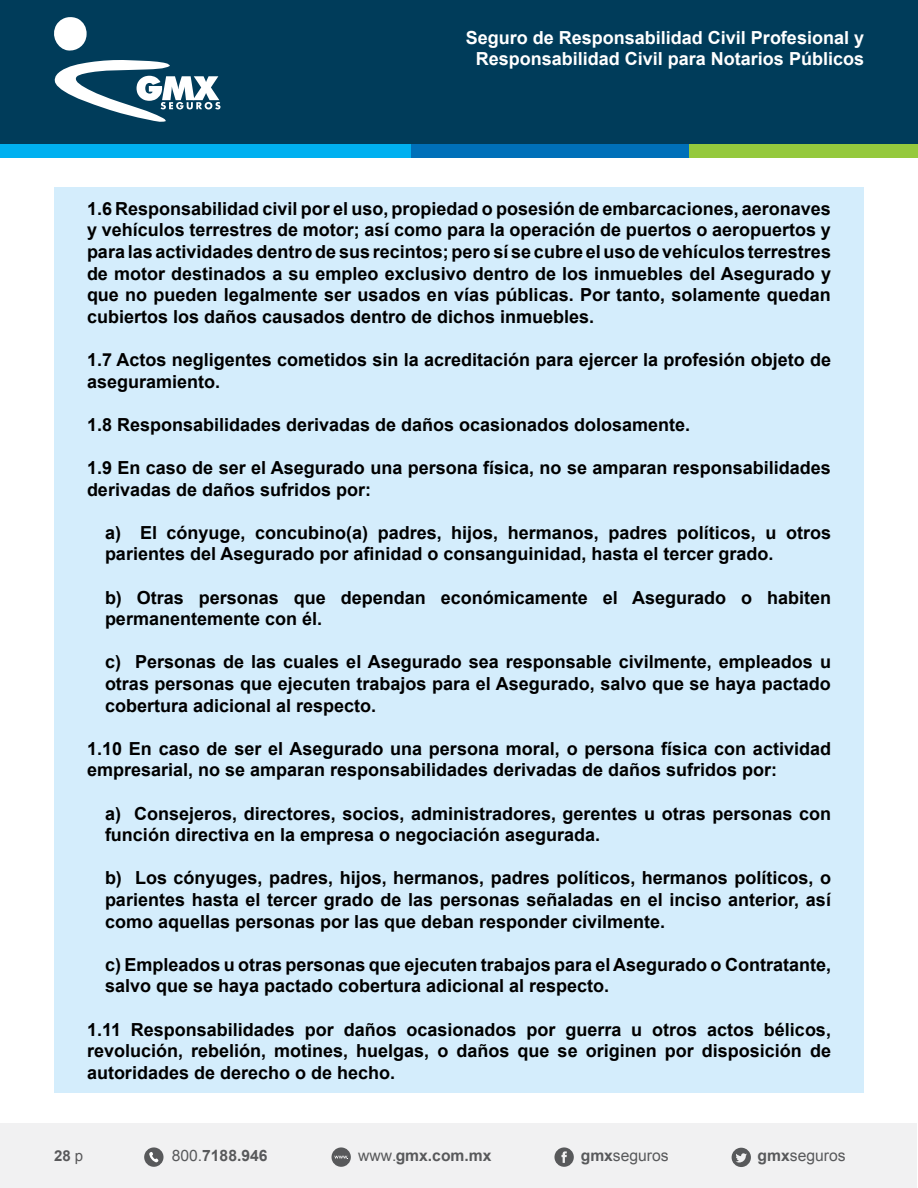
<style>
.page{position:relative;width:918px;height:1188px;background:#fff}
.page>*{position:absolute;margin:0;border:0;box-sizing:border-box;transform-origin:0 0}
.t1{font:700 18px/21.6px "Arial";color:#000}
.t2{font:700 18px/21.6px "Arial";color:#fff;text-align:center}
.t3{font:700 15.75px "Arial";color:#58595b}
.t4{font:15.75px "Arial";color:#58595b}
.t5{font:700 15px "Arial";color:#58585a}
.s1{font-weight:400}
.s2{font-weight:700}
</style>
<div class="page">
<div style="left:0;top:1123px;width:917px;height:65px;background:#f1f1f2"></div>
<svg style="left:554px;top:1147px;width:20px;height:20px"></svg>
<svg style="left:732px;top:1148px;width:19px;height:19px"></svg>
<div style="left:332px;top:1147px;width:19px;height:20px;background:#58595b;border-radius:50%"></div>
<svg style="left:334px;top:1156px;width:14px;height:3px"></svg>
<svg style="left:144px;top:1147px;width:20px;height:20px"></svg>
<svg style="left:149px;top:1152px;width:9px;height:10px"></svg>
<div style="left:0;top:0;width:918px;height:144px;background:#003c5a"></div>
<svg style="left:54px;top:17px;width:33px;height:34px"></svg>
<svg style="left:54px;top:60px;width:166px;height:62px"></svg>
<div style="left:689px;top:144px;width:229px;height:14px;background:#95c93d"></div>
<div style="left:410px;top:144px;width:279px;height:14px;background:#0070b9"></div>
<div style="left:0;top:144px;width:410px;height:14px;background:#00b0f0"></div>
<div style="left:54px;top:188px;width:809px;height:906px;background:#d4edfc"></div>
<p class="t2" style="left:466px;top:27px;width:400px">Seguro de Responsabilidad Civil Profesional y<br>Responsabilidad Civil para Notarios Públicos</p>
<p class="t1" style="left:87px;top:198px;width:746px;text-align:justify">1.6 Responsabilidad civil por el uso, propiedad o posesión de embarcaciones, aeronaves y vehículos terrestres de motor; así como para la operación de puertos o aeropuertos y para las actividades dentro de sus recintos; pero sí se cubre el uso de vehículos terrestres de motor destinados a su empleo exclusivo dentro de los inmuebles del Asegurado y que no pueden legalmente ser usados en vías públicas. Por tanto, solamente quedan cubiertos los daños causados dentro de dichos inmuebles.</p>
<p class="t1" style="left:87px;top:349px;width:746px">1.7 Actos negligentes cometidos sin la acreditación para ejercer la profesión objeto de aseguramiento.</p>
<p class="t1" style="left:87px;top:414px;width:605px">1.8 Responsabilidades derivadas de daños ocasionados dolosamente.</p>
<p class="t1" style="left:87px;top:457px;width:746px">1.9 En caso de ser el Asegurado una persona física, no se amparan responsabilidades derivadas de daños sufridos por:</p>
<p class="t1" style="left:105px;top:522px;width:728px">a) El cónyuge, concubino(a) padres, hijos, hermanos, padres políticos, u otros parientes del Asegurado por afinidad o consanguinidad, hasta el tercer grado.</p>
<p class="t1" style="left:105px;top:587px;width:728px">b) Otras personas que dependan económicamente el Asegurado o habiten permanentemente con él.</p>
<p class="t1" style="left:105px;top:652px;width:728px;text-align:justify">c) Personas de las cuales el Asegurado sea responsable civilmente, empleados u otras personas que ejecuten trabajos para el Asegurado, salvo que se haya pactado cobertura adicional al respecto.</p>
<p class="t1" style="left:87px;top:738px;width:746px">1.10 En caso de ser el Asegurado una persona moral, o persona física con actividad empresarial, no se amparan responsabilidades derivadas de daños sufridos por:</p>
<p class="t1" style="left:105px;top:803px;width:728px">a) Consejeros, directores, socios, administradores, gerentes u otras personas con función directiva en la empresa o negociación asegurada.</p>
<p class="t1" style="left:105px;top:868px;width:728px;text-align:justify">b) Los cónyuges, padres, hijos, hermanos, padres políticos, hermanos políticos, o parientes hasta el tercer grado de las personas señaladas en el inciso anterior, así como aquellas personas por las que deban responder civilmente.</p>
<p class="t1" style="left:105px;top:954px;width:728px">c) Empleados u otras personas que ejecuten trabajos para el Asegurado o Contratante, salvo que se haya pactado cobertura adicional al respecto.</p>
<p class="t1" style="left:87px;top:1019px;width:746px;text-align:justify">1.11 Responsabilidades por daños ocasionados por guerra u otros actos bélicos, revolución, rebelión, motines, huelgas, o daños que se originen por disposición de autoridades de derecho o de hecho.</p>
<p class="t5" style="left:54px;top:1146px;width:31px">28 <span class="s1">p</span></p>
<p class="t3" style="left:172px;top:1145px;width:97px"><span class="s1">800.</span>7188.946</p>
<p class="t3" style="left:358px;top:1145px;width:135px"><span class="s1">www.</span>gmx.com.mx</p>
<p class="t4" style="left:581px;top:1145px;width:90px"><span class="s2">gmx</span>seguros</p>
<p class="t4" style="left:758px;top:1145px;width:90px"><span class="s2">gmx</span>seguros</p>
</div>
